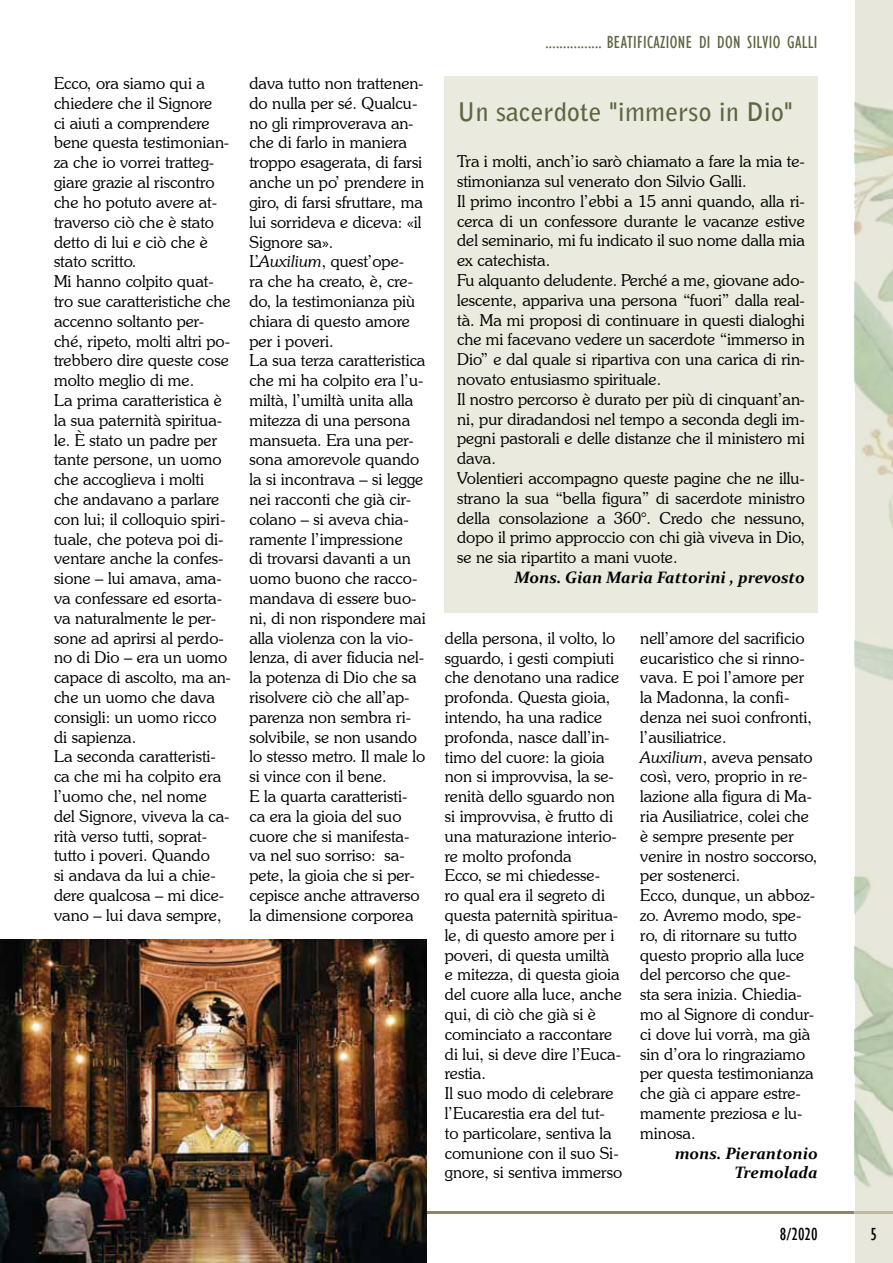
<style>
.page{position:relative;width:893px;height:1263px;background:#fff}
.page>*{position:absolute;margin:0;border:0;box-sizing:border-box;transform-origin:0 0}
.t1{font:700 25.5px "Bell Gothic Std";letter-spacing:.01em;color:#5d6641}
.t2{font:condensed 18px "Gill Sans";letter-spacing:.02em;color:#5d6641}
.t3{font:condensed 18px "Gill Sans";color:#000}
.t4{font:300 16.5px/19.8px "Souvenir IT Cby BT";color:#000}
.t5{font:italic 700 16.5px/19.8px "Constantia";color:#000;text-align:right}
.s1{font-style:italic}
</style>
<div class="page">
<hr style="left:0;top:1212px;width:893px;height:2px;background:#8d8766">
<img style="left:854px;top:101px;width:1px;height:1113px">
<svg style="left:855px;top:0;width:38px;height:1263px;background:#dadfcd"></svg>
<div style="left:444px;top:77px;width:374px;height:536px;background:#eaebde"></div>
<img style="left:0;top:939px;width:427px;height:324px">
<p class="t4" style="left:54px;top:75px;width:178px">Ecco, ora siamo qui a chiedere che il Signore<br>ci aiuti a comprendere bene questa testimonian&shy;za che io vorrei tratteg&shy;giare grazie al riscontro che ho potuto avere at&shy;traverso ciò che è stato detto di lui e ciò che è stato scritto.<br>Mi hanno colpito quat&shy;tro sue caratteristiche che accenno soltanto per&shy;ché, ripeto, molti altri po&shy;trebbero dire queste cose molto meglio di me.<br>La prima caratteristica è la sua paternità spiritua&shy;le. È stato un padre per tante persone, un uomo che accoglieva i molti che andavano a parlare con lui; il colloquio spiri&shy;tuale, che poteva poi di&shy;ventare anche la confes&shy;sione – lui amava, ama&shy;va confessare ed esorta&shy;va naturalmente le per&shy;sone ad aprirsi al perdo&shy;no di Dio – era un uomo capace di ascolto, ma an&shy;che un uomo che dava consigli: un uomo ricco di sapienza.<br>La seconda caratteristi&shy;ca che mi ha colpito era l’uomo che, nel nome del Signore, viveva la ca&shy;rità verso tutti, soprat&shy;tutto i poveri. Quando<br>si andava da lui a chie&shy;dere qualcosa – mi dice&shy;vano – lui dava sempre,</p>
<p class="t4" style="left:249px;top:75px;width:178px">dava tutto non trattenen&shy;do nulla per sé. Qualcu&shy;no gli rimproverava an&shy;che di farlo in maniera troppo esagerata, di farsi anche un po’ prendere in giro, di farsi sfruttare, ma lui sorrideva e diceva: «il<br>Signore sa».<br>L’<span class="s1">Auxilium</span>, quest’ope-<br>ra che ha creato, è, cre&shy;do, la testimonianza più chiara di questo amore per i poveri.<br>La sua terza caratteristica che mi ha colpito era l’u&shy;miltà, l’umiltà unita alla mitezza di una persona mansueta. Era una per&shy;sona amorevole quando la si incontrava – si legge nei racconti che già cir&shy;colano – si aveva chia&shy;ramente l’impressione<br>di trovarsi davanti a un uomo buono che racco&shy;mandava di essere buo&shy;ni, di non rispondere mai alla violenza con la vio&shy;lenza, di aver fiducia nel&shy;la potenza di Dio che sa risolvere ciò che all’ap&shy;parenza non sembra ri&shy;solvibile, se non usando lo stesso metro. Il male lo si vince con il bene.<br>E la quarta caratteristi&shy;ca era la gioia del suo cuore che si manifesta&shy;va nel suo sorriso: sa&shy;pete, la gioia che si per&shy;cepisce anche attraverso la dimensione corporea</p>
<p class="t2" style="left:545px;top:34px;width:273px">................ BEATIFICAZIONE DI DON SILVIO GALLI</p>
<h1 class="t1" style="left:457px;top:102px;width:337px">Un sacerdote "immerso in Dio"</h1>
<p class="t4" style="left:457px;top:153px;width:349px">Tra i molti, anch’io sarò chiamato a fare la mia te&shy;stimonianza sul venerato don Silvio Galli.<br>Il primo incontro l’ebbi a 15 anni quando, alla ri&shy;cerca di un confessore durante le vacanze estive del seminario, mi fu indicato il suo nome dalla mia ex catechista.<br>Fu alquanto deludente. Perché a me, giovane ado&shy;lescente, appariva una persona “fuori” dalla real&shy;tà. Ma mi proposi di continuare in questi dialoghi che mi facevano vedere un sacerdote “immerso in Dio” e dal quale si ripartiva con una carica di rin&shy;novato entusiasmo spirituale.<br>Il nostro percorso è durato per più di cinquant’an&shy;ni, pur diradandosi nel tempo a seconda degli im&shy;pegni pastorali e delle distanze che il ministero mi dava.<br>Volentieri accompagno queste pagine che ne illu&shy;strano la sua “bella figura” di sacerdote ministro della consolazione a 360°. Credo che nessuno, dopo il primo approccio con chi già viveva in Dio, se ne sia ripartito a mani vuote.</p>
<p class="t5" style="left:514px;top:569px;width:292px">Mons. Gian Maria Fattorini , prevosto</p>
<p class="t4" style="left:445px;top:629px;width:179px">della persona, il volto, lo sguardo, i gesti compiuti che denotano una radice profonda. Questa gioia, intendo, ha una radice profonda, nasce dall’in&shy;timo del cuore: la gioia non si improvvisa, la se&shy;renità dello sguardo non si improvvisa, è frutto di una maturazione interio&shy;re molto profonda<br>Ecco, se mi chiedesse-<br>ro qual era il segreto di questa paternità spiritua&shy;le, di questo amore per i poveri, di questa umiltà<br>e mitezza, di questa gioia del cuore alla luce, anche qui, di ciò che già si è cominciato a raccontare di lui, si deve dire l’Euca&shy;restia.<br>Il suo modo di celebrare l’Eucarestia era del tut&shy;to particolare, sentiva la comunione con il suo Si&shy;gnore, si sentiva immerso</p>
<p class="t4" style="left:640px;top:629px;width:179px">nell’amore del sacrificio eucaristico che si rinno&shy;vava. E poi l’amore per la Madonna, la confi&shy;denza nei suoi confronti, l’ausiliatrice.<br><span class="s1">Auxilium</span>, aveva pensato così, vero, proprio in re&shy;lazione alla figura di Ma&shy;ria Ausiliatrice, colei che è sempre presente per venire in nostro soccorso, per sostenerci.<br>Ecco, dunque, un abboz&shy;zo. Avremo modo, spe&shy;ro, di ritornare su tutto questo proprio alla luce del percorso che que-<br>sta sera inizia. Chiedia&shy;mo al Signore di condur&shy;ci dove lui vorrà, ma già sin d’ora lo ringraziamo per questa testimonianza che già ci appare estre&shy;mamente preziosa e lu&shy;minosa.</p>
<p class="t5" style="left:675px;top:1145px;width:145px">mons. Pierantonio<br>Tremolada</p>
<p class="t3" style="left:780px;top:1226px;width:39px">8/2020</p>
<p class="t3" style="left:870px;top:1226px;width:8px">5</p>
</div>
